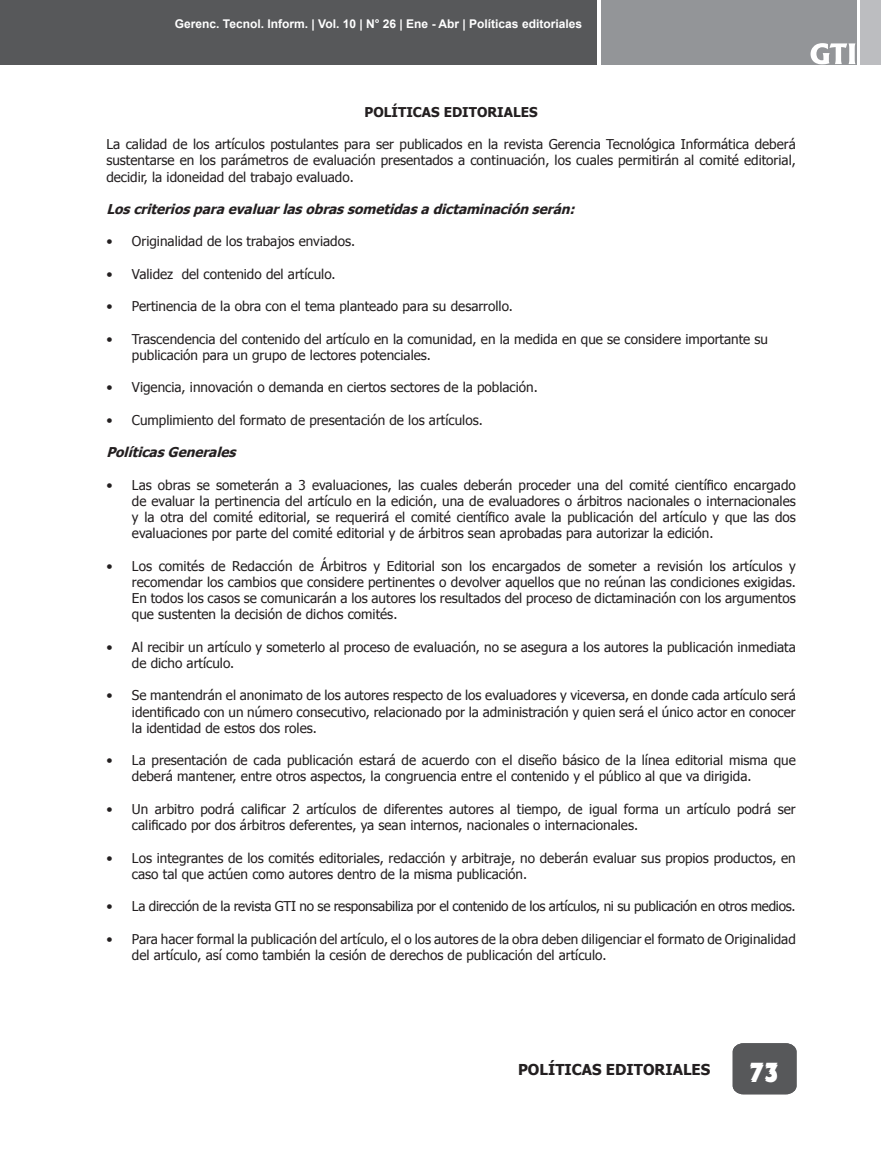
<style>
.page{position:relative;width:881px;height:1149px;background:#fff}
.page>*{position:absolute;margin:0;border:0;box-sizing:border-box;transform-origin:0 0}
.t1{font:800 22.5px "Albertus";color:#fff}
.Titulo_tipo_II{font:700 15px "Tahoma";color:#231f20}
.t2{font:13.5px/16.2px "Tahoma";color:#231f20}
.t3{font:13.5px "Tahoma";letter-spacing:-.02em;color:#231f20}
.t4{font:italic 700 13.5px "Tahoma";color:#231f20}
.Titulo_tipo_II-2{font:700 13.5px "Tahoma";color:#231f20}
.t5{font:700 12px "Arial";color:#fff}
</style>
<div class="page">
<div style="left:1px;top:0;width:595px;height:64px;background:#57585a"></div>
<div style="left:600px;top:0;width:256px;height:64px;background:#939598"></div>
<div style="left:860px;top:0;width:20px;height:64px;background:#bcbdc0"></div>
<div style="left:732px;top:1043px;width:64px;height:50px;background:#57585a"></div>
<svg style="left:810px;top:43px;width:45px;height:21px"></svg>
<p class="t5" style="left:175px;top:16px;width:408px">Gerenc. Tecnol. Inform. | Vol. 10 | N° 26 | Ene - Abr | Políticas editoriales</p>
<p class="Titulo_tipo_II-2" style="left:364px;top:102px;width:174px">POLÍTICAS EDITORIALES</p>
<p class="t2" style="left:106px;top:135px;width:690px;text-align:justify">La calidad de los artículos postulantes para ser publicados en la revista Gerencia Tecnológica Informática deberá sustentarse en los parámetros de evaluación presentados a continuación, los cuales permitirán al comité editorial, decidir, la idoneidad del trabajo evaluado.</p>
<p class="t4" style="left:106px;top:199px;width:474px">Loscriteriosparaevaluarlasobrassometidasadictaminación serán:</p>
<p class="t2" style="left:106px;top:233px;width:250px">• Originalidad de los trabajos enviados.</p>
<p class="t2" style="left:106px;top:265px;width:230px">• Validez del contenido del artículo.</p>
<p class="t2" style="left:106px;top:297px;width:408px">• Pertinencia de la obra con el tema planteado para su desarrollo.</p>
<p class="t2" style="left:132px;top:330px;width:637px;text-indent:-26px">• Trascendencia del contenido del artículo en la comunidad, en la medida en que se considere importante su publicación para un grupo de lectores potenciales.</p>
<p class="t2" style="left:106px;top:378px;width:433px">• Vigencia, innovación o demanda en ciertos sectores de la población.</p>
<p class="t2" style="left:106px;top:411px;width:378px">• Cumplimiento del formato de presentación de los artículos.</p>
<p class="t4" style="left:106px;top:442px;width:135px">PolíticasGenerales</p>
<p class="t2" style="left:132px;top:476px;width:665px;text-align:justify;text-indent:-26px">• Las obras se someterán a 3 evaluaciones, las cuales deberán proceder una del comité científico encargado de evaluar la pertinencia del artículo en la edición, una de evaluadores o árbitros nacionales o internacionales y la otra del comité editorial, se requerirá el comité científico avale la publicación del artículo y que las dos evaluaciones por parte del comité editorial y de árbitros sean aprobadas para autorizar la edición.</p>
<p class="t2" style="left:132px;top:557px;width:665px;text-align:justify;text-indent:-26px">• Los comités de Redacción de Árbitros y Editorial son los encargados de someter a revisión los artículos y recomendar los cambios que considere pertinentes o devolver aquellos que no reúnan las condiciones exigidas.<br>En todos los casos se comunicarán a los autores los resultados del proceso de dictaminación con los argumentos que sustenten la decisión de dichos comités.</p>
<p class="t2" style="left:132px;top:638px;width:665px;text-indent:-26px">• Al recibir un artículo y someterlo al proceso de evaluación, no se asegura a los autores la publicación inmediata de dicho artículo.</p>
<p class="t2" style="left:132px;top:686px;width:665px;text-align:justify;text-indent:-26px">• Se mantendrán el anonimato de los autores respecto de los evaluadores y viceversa, en donde cada artículo será identificado con un número consecutivo, relacionado por la administración y quien será el único actor en conocer la identidad de estos dos roles.</p>
<p class="t2" style="left:132px;top:751px;width:665px;text-indent:-26px">• La presentación de cada publicación estará de acuerdo con el diseño básico de la línea editorial misma que deberá mantener, entre otros aspectos, la congruencia entre el contenido y el público al que va dirigida.</p>
<p class="t2" style="left:132px;top:800px;width:665px;text-indent:-26px">• Un arbitro podrá calificar 2 artículos de diferentes autores al tiempo, de igual forma un artículo podrá ser calificado por dos árbitros deferentes, ya sean internos, nacionales o internacionales.</p>
<p class="t2" style="left:132px;top:848px;width:665px;text-indent:-26px">• Los integrantes de los comités editoriales, redacción y arbitraje, no deberán evaluar sus propios productos, en caso tal que actúen como autores dentro de la misma publicación.</p>
<p class="t3" style="left:106px;top:896px;width:690px">• La dirección de la revista GTI no se responsabiliza por el contenido de los artículos, ni su publicación en otros medios.</p>
<p class="t2" style="left:132px;top:929px;width:665px;text-indent:-26px">• Para hacer formal la publicación del artículo, el o los autores de la obra deben diligenciar el formato de Originalidad del artículo, así como también la cesión de derechos de publicación del artículo.</p>
<p class="Titulo_tipo_II" style="left:518px;top:1058px;width:194px">POLÍTICAS EDITORIALES</p>
<p class="t1" style="left:748px;top:1059px;width:31px">73</p>
</div>
